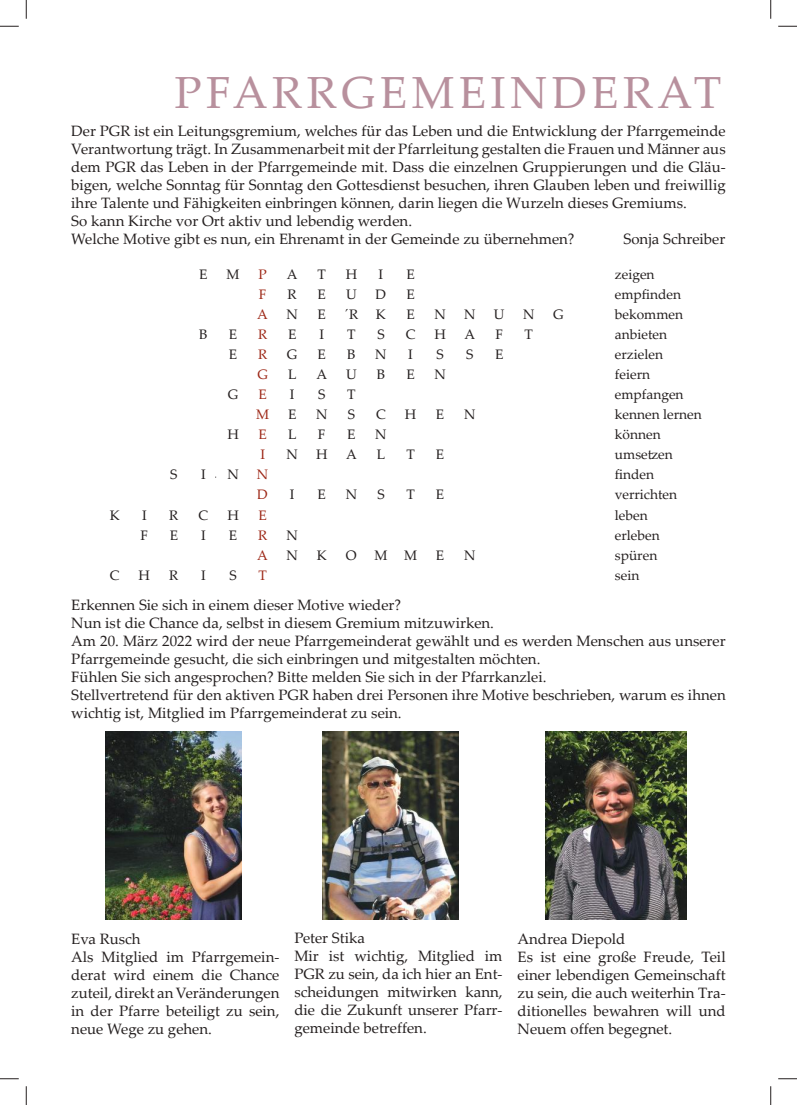
<style>
.page{position:relative;width:797px;height:1105px;background:#fff}
.page>*{position:absolute;margin:0;border:0;box-sizing:border-box;transform-origin:0 0}
.t1{font:45px "Palatino Linotype";letter-spacing:.1em;color:#b8909d}
.t2{font:15px/18px "Palatino Linotype";color:#241f1f}
.t3{font:13.75px "Palatino Linotype";color:#241f1f}
.t4{font:13.75px "Palatino Linotype";color:#9d2716}
</style>
<div class="page">
<img style="left:323px;top:731px;width:135px;height:188px">
<img style="left:105px;top:731px;width:137px;height:188px">
<img style="left:546px;top:731px;width:141px;height:188px">
<svg style="left:0;top:25px;width:19px;height:2px"></svg>
<svg style="left:778px;top:25px;width:19px;height:2px"></svg>
<svg style="left:0;top:1078px;width:19px;height:1px"></svg>
<svg style="left:778px;top:1078px;width:19px;height:1px"></svg>
<svg style="left:25px;top:0;width:2px;height:19px"></svg>
<svg style="left:25px;top:1086px;width:2px;height:19px"></svg>
<svg style="left:770px;top:0;width:1px;height:19px"></svg>
<svg style="left:770px;top:1086px;width:1px;height:19px"></svg>
<h1 class="t1" style="left:174px;top:60px;width:535px">Pfarrgemeinderat</h1>
<p class="t2" style="left:71px;top:121px;width:656px">Der PGR ist ein Leitungsgremium, welches für das Leben und die Entwicklung der Pfarrgemeinde Verantwortung trägt. In Zusammenarbeit mit der Pfarrleitung gestalten die Frauen und Männer aus dem PGR das Leben in der Pfarrgemeinde mit. Dass die einzelnen Gruppierungen und die Gläu&shy;bigen, welche Sonntag für Sonntag den Gottesdienst besuchen, ihren Glauben leben und freiwillig ihre Talente und Fähigkeiten einbringen können, darin liegen die Wurzeln dieses Gremiums.<br>So kann Kirche vor Ort aktiv und lebendig werden.<br>Welche Motive gibt es nun, ein Ehrenamt in der Gemeinde zu übernehmen?</p>
<p class="t3" style="left:199px;top:264px;width:9px">E</p>
<p class="t3" style="left:226px;top:264px;width:15px">M</p>
<p class="t4" style="left:258px;top:264px;width:10px">P</p>
<p class="t3" style="left:287px;top:264px;width:12px">A</p>
<p class="t3" style="left:317px;top:264px;width:10px">T</p>
<p class="t3" style="left:345px;top:264px;width:13px">H</p>
<p class="t3" style="left:378px;top:264px;width:5px">I</p>
<p class="t3" style="left:406px;top:264px;width:9px">E</p>
<p class="t3" style="left:615px;top:264px;width:41px">zeigen</p>
<p class="t4" style="left:259px;top:284px;width:8px">F</p>
<p class="t3" style="left:287px;top:284px;width:10px">R</p>
<p class="t3" style="left:317px;top:284px;width:9px">E</p>
<p class="t3" style="left:346px;top:284px;width:12px">U</p>
<p class="t3" style="left:375px;top:284px;width:11px">D</p>
<p class="t3" style="left:406px;top:284px;width:9px">E</p>
<p class="t3" style="left:615px;top:284px;width:68px">empfinden</p>
<p class="t4" style="left:257px;top:304px;width:12px">A</p>
<p class="t3" style="left:286px;top:304px;width:13px">N</p>
<p class="t3" style="left:317px;top:304px;width:9px">E</p>
<p class="t3" style="left:344px;top:304px;width:15px">´R</p>
<p class="t3" style="left:376px;top:304px;width:11px">K</p>
<p class="t3" style="left:406px;top:304px;width:9px">E</p>
<p class="t3" style="left:434px;top:304px;width:13px">N</p>
<p class="t3" style="left:464px;top:304px;width:13px">N</p>
<p class="t3" style="left:494px;top:304px;width:12px">U</p>
<p class="t3" style="left:523px;top:304px;width:13px">N</p>
<p class="t3" style="left:553px;top:304px;width:12px">G</p>
<p class="t3" style="left:615px;top:304px;width:70px">bekommen</p>
<p class="t3" style="left:199px;top:324px;width:9px">B</p>
<p class="t3" style="left:229px;top:324px;width:9px">E</p>
<p class="t4" style="left:258px;top:324px;width:10px">R</p>
<p class="t3" style="left:288px;top:324px;width:9px">E</p>
<p class="t3" style="left:319px;top:324px;width:5px">I</p>
<p class="t3" style="left:347px;top:324px;width:10px">T</p>
<p class="t3" style="left:377px;top:324px;width:8px">S</p>
<p class="t3" style="left:405px;top:324px;width:10px">C</p>
<p class="t3" style="left:434px;top:324px;width:13px">H</p>
<p class="t3" style="left:464px;top:324px;width:12px">A</p>
<p class="t3" style="left:495px;top:324px;width:8px">F</p>
<p class="t3" style="left:524px;top:324px;width:10px">T</p>
<p class="t3" style="left:615px;top:324px;width:54px">anbieten</p>
<p class="t3" style="left:229px;top:345px;width:9px">E</p>
<p class="t4" style="left:258px;top:345px;width:10px">R</p>
<p class="t3" style="left:287px;top:345px;width:12px">G</p>
<p class="t3" style="left:317px;top:345px;width:9px">E</p>
<p class="t3" style="left:347px;top:345px;width:9px">B</p>
<p class="t3" style="left:375px;top:345px;width:13px">N</p>
<p class="t3" style="left:408px;top:345px;width:5px">I</p>
<p class="t3" style="left:436px;top:345px;width:8px">S</p>
<p class="t3" style="left:466px;top:345px;width:8px">S</p>
<p class="t3" style="left:495px;top:345px;width:9px">E</p>
<p class="t3" style="left:615px;top:345px;width:50px">erzielen</p>
<p class="t4" style="left:257px;top:365px;width:12px">G</p>
<p class="t3" style="left:288px;top:365px;width:9px">L</p>
<p class="t3" style="left:316px;top:365px;width:12px">A</p>
<p class="t3" style="left:346px;top:365px;width:12px">U</p>
<p class="t3" style="left:377px;top:365px;width:9px">B</p>
<p class="t3" style="left:406px;top:365px;width:9px">E</p>
<p class="t3" style="left:434px;top:365px;width:13px">N</p>
<p class="t3" style="left:615px;top:365px;width:37px">feiern</p>
<p class="t3" style="left:228px;top:385px;width:12px">G</p>
<p class="t4" style="left:258px;top:385px;width:9px">E</p>
<p class="t3" style="left:290px;top:385px;width:5px">I</p>
<p class="t3" style="left:318px;top:385px;width:8px">S</p>
<p class="t3" style="left:347px;top:385px;width:10px">T</p>
<p class="t3" style="left:615px;top:385px;width:70px">empfangen</p>
<p class="t4" style="left:256px;top:405px;width:15px">M</p>
<p class="t3" style="left:288px;top:405px;width:9px">E</p>
<p class="t3" style="left:316px;top:405px;width:13px">N</p>
<p class="t3" style="left:348px;top:405px;width:8px">S</p>
<p class="t3" style="left:376px;top:405px;width:10px">C</p>
<p class="t3" style="left:405px;top:405px;width:13px">H</p>
<p class="t3" style="left:436px;top:405px;width:9px">E</p>
<p class="t3" style="left:464px;top:405px;width:13px">N</p>
<p class="t3" style="left:615px;top:405px;width:88px">kennen lernen</p>
<p class="t3" style="left:227px;top:425px;width:13px">H</p>
<p class="t4" style="left:258px;top:425px;width:9px">E</p>
<p class="t3" style="left:288px;top:425px;width:9px">L</p>
<p class="t3" style="left:318px;top:425px;width:8px">F</p>
<p class="t3" style="left:347px;top:425px;width:9px">E</p>
<p class="t3" style="left:375px;top:425px;width:13px">N</p>
<p class="t3" style="left:615px;top:425px;width:47px">können</p>
<p class="t4" style="left:260px;top:445px;width:5px">I</p>
<p class="t3" style="left:286px;top:445px;width:13px">N</p>
<p class="t3" style="left:316px;top:445px;width:13px">H</p>
<p class="t3" style="left:346px;top:445px;width:12px">A</p>
<p class="t3" style="left:377px;top:445px;width:9px">L</p>
<p class="t3" style="left:406px;top:445px;width:10px">T</p>
<p class="t3" style="left:436px;top:445px;width:9px">E</p>
<p class="t3" style="left:615px;top:445px;width:59px">umsetzen</p>
<p class="t3" style="left:170px;top:465px;width:8px">S</p>
<p class="t3" style="left:201px;top:465px;width:5px">I</p>
<p class="t3" style="left:227px;top:465px;width:13px">N</p>
<p class="t4" style="left:257px;top:465px;width:13px">N</p>
<p class="t3" style="left:615px;top:465px;width:41px">finden</p>
<p class="t4" style="left:257px;top:485px;width:11px">D</p>
<p class="t3" style="left:290px;top:485px;width:5px">I</p>
<p class="t3" style="left:317px;top:485px;width:9px">E</p>
<p class="t3" style="left:346px;top:485px;width:13px">N</p>
<p class="t3" style="left:377px;top:485px;width:8px">S</p>
<p class="t3" style="left:406px;top:485px;width:10px">T</p>
<p class="t3" style="left:436px;top:485px;width:9px">E</p>
<p class="t3" style="left:615px;top:485px;width:64px">verrichten</p>
<p class="t3" style="left:110px;top:505px;width:11px">K</p>
<p class="t3" style="left:142px;top:505px;width:5px">I</p>
<p class="t3" style="left:169px;top:505px;width:10px">R</p>
<p class="t3" style="left:199px;top:505px;width:10px">C</p>
<p class="t3" style="left:227px;top:505px;width:13px">H</p>
<p class="t4" style="left:258px;top:505px;width:9px">E</p>
<p class="t3" style="left:615px;top:505px;width:34px">leben</p>
<p class="t3" style="left:140px;top:525px;width:8px">F</p>
<p class="t3" style="left:170px;top:525px;width:9px">E</p>
<p class="t3" style="left:201px;top:525px;width:5px">I</p>
<p class="t3" style="left:229px;top:525px;width:9px">E</p>
<p class="t4" style="left:258px;top:525px;width:10px">R</p>
<p class="t3" style="left:286px;top:525px;width:13px">N</p>
<p class="t3" style="left:615px;top:525px;width:46px">erleben</p>
<p class="t4" style="left:257px;top:545px;width:12px">A</p>
<p class="t3" style="left:286px;top:545px;width:13px">N</p>
<p class="t3" style="left:317px;top:545px;width:11px">K</p>
<p class="t3" style="left:346px;top:545px;width:12px">O</p>
<p class="t3" style="left:374px;top:545px;width:44px">M M</p>
<p class="t3" style="left:436px;top:545px;width:9px">E</p>
<p class="t3" style="left:464px;top:545px;width:13px">N</p>
<p class="t3" style="left:615px;top:545px;width:44px">spüren</p>
<p class="t3" style="left:110px;top:565px;width:10px">C</p>
<p class="t3" style="left:139px;top:565px;width:13px">H</p>
<p class="t3" style="left:169px;top:565px;width:10px">R</p>
<p class="t3" style="left:201px;top:565px;width:5px">I</p>
<p class="t3" style="left:229px;top:565px;width:8px">S</p>
<p class="t4" style="left:258px;top:565px;width:10px">T</p>
<p class="t3" style="left:615px;top:565px;width:26px">sein</p>
<p class="t2" style="left:71px;top:596px;width:656px">Erkennen Sie sich in einem dieser Motive wieder?<br>Nun ist die Chance da, selbst in diesem Gremium mitzuwirken.<br>Am 20. März 2022 wird der neue Pfarrgemeinderat gewählt und es werden Menschen aus unserer Pfarrgemeinde gesucht, die sich einbringen und mitgestalten möchten.<br>Fühlen Sie sich angesprochen? Bitte melden Sie sich in der Pfarrkanzlei.<br>Stellvertretend für den aktiven PGR haben drei Personen ihre Motive beschrieben, warum es ihnen wichtig ist, Mitglied im Pfarrgemeinderat zu sein.</p>
<p class="t2" style="left:623px;top:229px;width:103px">Sonja Schreiber</p>
<p class="t2" style="left:294px;top:928px;width:210px">Peter Stika<br>Mir ist wichtig, Mitglied im<br>PGR zu sein, da ich hier an Ent&shy;scheidungen mitwirken kann, die die Zukunft unserer Pfarr&shy;gemeinde betreffen.</p>
<p class="t2" style="left:71px;top:930px;width:210px">Eva Rusch<br>Als Mitglied im Pfarrgemein&shy;derat wird einem die Chance zuteil, direkt an Veränderungen in der Pfarre beteiligt zu sein, neue Wege zu gehen.</p>
<p class="t2" style="left:517px;top:929px;width:210px">Andrea Diepold<br>Es ist eine große Freude, Teil einer lebendigen Gemeinschaft zu sein, die auch weiterhin Tra&shy;ditionelles bewahren will und<br>Neuem offen begegnet.</p>
</div>
